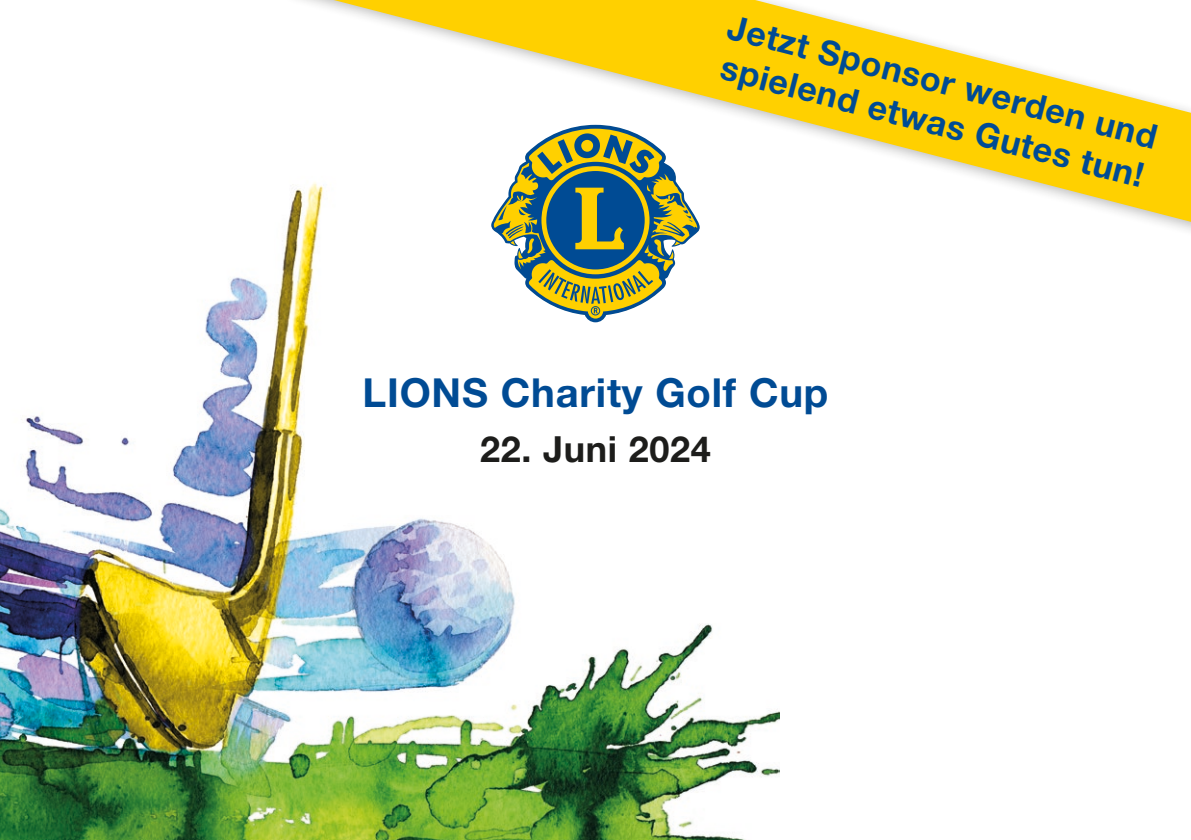
<style>
.page{position:relative;width:1191px;height:840px;background:#fff}
.page>*{position:absolute;margin:0;border:0;box-sizing:border-box;transform-origin:0 0}
.t1{font:700 40px "Helvetica Neue LT Std";letter-spacing:.02em;color:#004b94}
.t2{font:700 36px "Helvetica Neue LT Std";letter-spacing:.02em;color:#1d1d1b}
.t3{font:700 34px/40.8px "Helvetica Neue LT Std";color:#004b94}
</style>
<div class="page">
<img style="left:0;top:239px;width:779px;height:600px">
<div style="left:280px;top:0;width:911px;height:239px;background:#1d1d1b;opacity:.3"></div>
<svg style="left:334px;top:0;width:857px;height:222px"></svg>
<svg style="left:491px;top:125px;width:208px;height:197px"></svg>
<p class="t3" style="left:734px;top:4px;width:443px;rotate:15deg">Jetzt Sponsor werden und spielend etwas Gutes tun!</p>
<p class="t1" style="left:362px;top:368px;width:467px">LIONS Charity Golf Cup</p>
<p class="t2" style="left:480px;top:426px;width:232px">22. Juni 2024</p>
</div>
